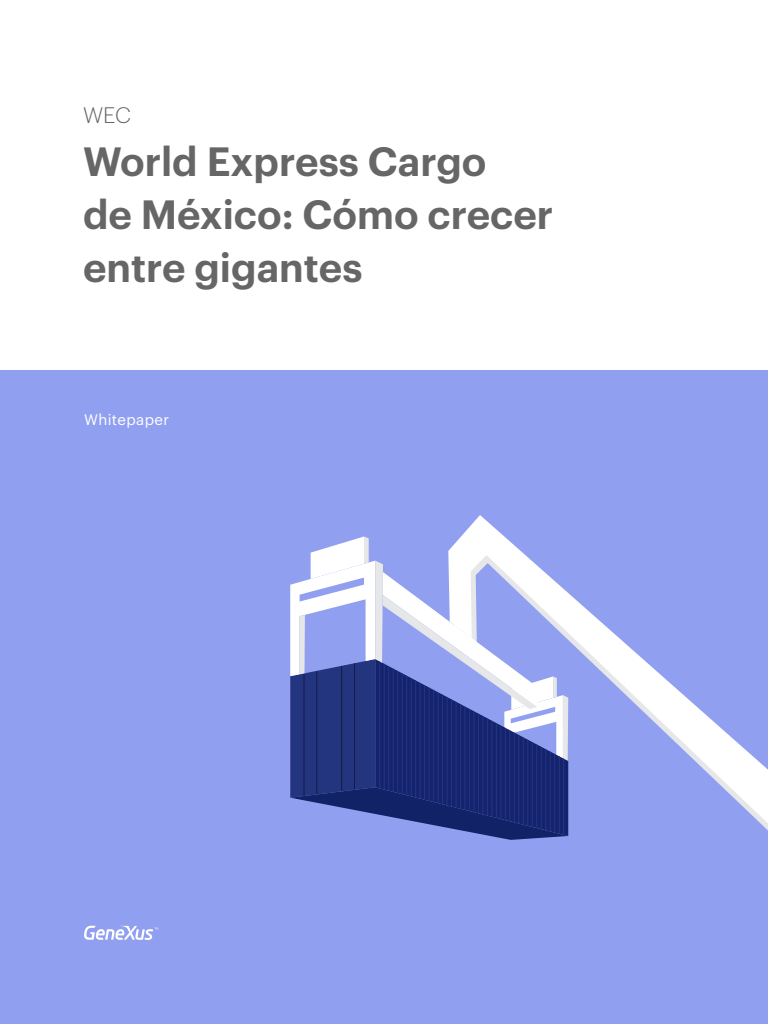
<style>
.page{position:relative;width:768px;height:1024px;background:#fff}
.page>*{position:absolute;margin:0;border:0;box-sizing:border-box;transform-origin:0 0}
.t1{font:600 40px/53px "Graphik";color:#666}
.t2{font:300 22px "Graphik";color:#666}
.t3{font:15px "Graphik";letter-spacing:.025em;color:#fff}
</style>
<div class="page">
<div style="left:0;top:371px;width:768px;height:653px;background:#919ff1"></div>
<svg style="left:84px;top:926px;width:74px;height:14px"></svg>
<svg style="left:461px;top:515px;width:307px;height:308px"></svg>
<svg style="left:290px;top:536px;width:278px;height:304px"></svg>
<hr style="left:341px;top:666px;width:1px;height:124px;background:#161a44">
<hr style="left:354px;top:664px;width:1px;height:125px;background:#161a44">
<hr style="left:304px;top:674px;width:1px;height:121px;background:#161a44">
<hr style="left:316px;top:672px;width:1px;height:122px;background:#161a44">
<hr style="left:379px;top:661px;width:1px;height:128px;background:#24357f">
<hr style="left:384px;top:663px;width:1px;height:128px;background:#24357f">
<hr style="left:388px;top:664px;width:1px;height:129px;background:#24357f">
<hr style="left:393px;top:666px;width:1px;height:129px;background:#24357f">
<hr style="left:397px;top:668px;width:1px;height:126px;background:#24357f">
<hr style="left:402px;top:672px;width:1px;height:124px;background:#24357f">
<hr style="left:406px;top:674px;width:1px;height:124px;background:#24357f">
<hr style="left:411px;top:676px;width:1px;height:124px;background:#24357f">
<hr style="left:415px;top:678px;width:1px;height:124px;background:#24357f">
<hr style="left:420px;top:680px;width:1px;height:124px;background:#24357f">
<hr style="left:424px;top:682px;width:1px;height:124px;background:#24357f">
<hr style="left:429px;top:684px;width:1px;height:124px;background:#24357f">
<hr style="left:433px;top:686px;width:1px;height:124px;background:#24357f">
<hr style="left:438px;top:687px;width:1px;height:124px;background:#24357f">
<hr style="left:442px;top:689px;width:1px;height:124px;background:#24357f">
<hr style="left:447px;top:691px;width:1px;height:124px;background:#24357f">
<hr style="left:451px;top:693px;width:1px;height:124px;background:#24357f">
<hr style="left:456px;top:695px;width:1px;height:124px;background:#24357f">
<hr style="left:460px;top:697px;width:1px;height:124px;background:#24357f">
<hr style="left:465px;top:699px;width:1px;height:124px;background:#24357f">
<hr style="left:469px;top:701px;width:1px;height:124px;background:#24357f">
<hr style="left:474px;top:702px;width:1px;height:124px;background:#24357f">
<hr style="left:478px;top:704px;width:1px;height:124px;background:#24357f">
<hr style="left:483px;top:706px;width:1px;height:124px;background:#24357f">
<hr style="left:487px;top:708px;width:1px;height:124px;background:#24357f">
<hr style="left:491px;top:710px;width:1px;height:124px;background:#24357f">
<hr style="left:496px;top:712px;width:1px;height:124px;background:#24357f">
<hr style="left:500px;top:714px;width:1px;height:122px;background:#24357f">
<hr style="left:505px;top:716px;width:1px;height:120px;background:#24357f">
<hr style="left:509px;top:717px;width:1px;height:119px;background:#24357f">
<hr style="left:514px;top:719px;width:1px;height:117px;background:#24357f">
<hr style="left:518px;top:721px;width:1px;height:115px;background:#24357f">
<hr style="left:523px;top:723px;width:1px;height:113px;background:#24357f">
<hr style="left:527px;top:725px;width:1px;height:111px;background:#24357f">
<hr style="left:532px;top:727px;width:1px;height:109px;background:#24357f">
<hr style="left:536px;top:729px;width:1px;height:107px;background:#24357f">
<hr style="left:541px;top:731px;width:1px;height:105px;background:#24357f">
<hr style="left:545px;top:732px;width:1px;height:104px;background:#24357f">
<hr style="left:550px;top:734px;width:1px;height:102px;background:#24357f">
<hr style="left:554px;top:736px;width:1px;height:100px;background:#24357f">
<hr style="left:559px;top:738px;width:1px;height:98px;background:#24357f">
<hr style="left:563px;top:740px;width:1px;height:96px;background:#24357f">
<p class="t2" style="left:83px;top:99px;width:50px">WEC</p>
<p class="t1" style="left:83px;top:132px;width:472px">World Express Cargo<br>de México: Cómo crecer entre gigantes</p>
<p class="t3" style="left:84px;top:408px;width:87px">Whitepaper</p>
</div>
